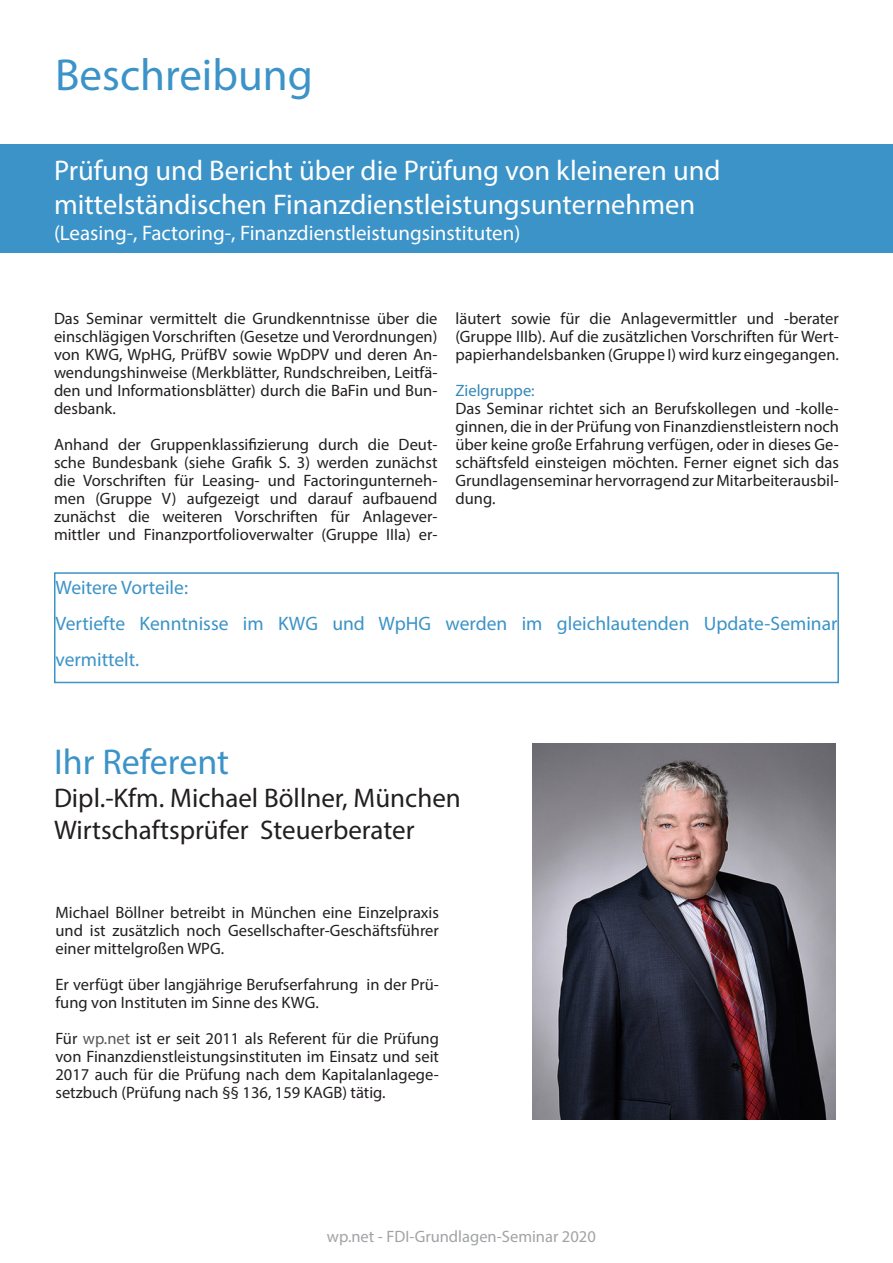
<style>
.page{position:relative;width:893px;height:1263px;background:#fff}
.page>*{position:absolute;margin:0;border:0;box-sizing:border-box;transform-origin:0 0}
.Überschrift_1b{font:45px "Myriad Pro";color:#3b93c8}
.Überschrift_1b-2{font:36px "Myriad Pro";color:#3b93c8}
.Überschrift_1c{font:28.5px/34.2px "Myriad Pro";color:#fff}
.Titel_2{font:27px "Myriad Pro";color:#231f20}
.Überschrift_1c-2{font:21px "Myriad Pro";color:#fff}
.Hervorhebung{font:19.5px/36px "Myriad Pro";color:#3b93c8}
.Fließtext{font:16.5px/18px "Myriad Pro";color:#231f20;text-align:justify}
.t1{font:16.5px "Myriad Pro";color:#a1a3a6}
.Fließtext-2{font:16.5px "Myriad Pro";color:#3487b6}
.s1{color:#57585a}
</style>
<div class="page">
<div style="left:0;top:145px;width:893px;height:108px;background:#3b93c8"></div>
<div style="left:54px;top:572px;width:785px;height:111px;border:2px solid #3b93c8"></div>
<img style="left:533px;top:744px;width:303px;height:375px">
<p class="Überschrift_1b" style="left:55px;top:47px;width:259px">Beschreibung</p>
<p class="Überschrift_1c" style="left:54px;top:153px;width:668px">Prüfung und Bericht über die Prüfung von kleineren und mittelständischen Finanzdienstleistungsunternehmen</p>
<p class="Überschrift_1c-2" style="left:54px;top:220px;width:468px">(Leasing-, Factoring-, Finanzdienstleistungsinstituten)</p>
<p class="Fließtext" style="left:54px;top:309px;width:385px">Das Seminar vermittelt die Grundkenntnisse über die einschlägigen Vorschriften (Gesetze und Verordnungen) von KWG, WpHG, PrüfBV sowie WpDPV und deren An&shy;wendungshinweise (Merkblätter, Rundschreiben, Leitfä&shy;den und Informationsblätter) durch die BaFin und Bun&shy;desbank.</p>
<p class="Fließtext" style="left:54px;top:435px;width:385px">Anhand der Gruppenklassifizierung durch die Deut&shy;sche Bundesbank (siehe Grafik S. 3) werden zunächst die Vorschriften für Leasing- und Factoringunterneh&shy;men (Gruppe V) aufgezeigt und darauf aufbauend zunächst die weiteren Vorschriften für Anlagever&shy;mittler und Finanzportfolioverwalter (Gruppe IIIa) er-</p>
<p class="Fließtext" style="left:455px;top:309px;width:385px">läutert sowie für die Anlagevermittler und -berater (Gruppe IIIb). Auf die zusätzlichen Vorschriften für Wert&shy;papierhandelsbanken (Gruppe I) wird kurz eingegangen.</p>
<p class="Fließtext-2" style="left:455px;top:380px;width:81px">Zielgruppe:</p>
<p class="Fließtext" style="left:455px;top:399px;width:385px">Das Seminar richtet sich an Berufskollegen und -kolle&shy;ginnen, die in der Prüfung von Finanzdienstleistern noch über keine große Erfahrung verfügen, oder in dieses Ge&shy;schäftsfeld einsteigen möchten. Ferner eignet sich das Grundlagenseminar hervorragend zur Mitarbeiterausbil&shy;dung.</p>
<p class="Hervorhebung" style="left:56px;top:569px;width:134px">Weitere Vorteile:</p>
<p class="Hervorhebung" style="left:56px;top:605px;width:783px">Vertiefte Kenntnisse im KWG und WpHG werden im gleichlautenden Update-Seminar vermittelt.</p>
<p class="Überschrift_1b-2" style="left:54px;top:740px;width:177px">Ihr Referent</p>
<p class="Titel_2" style="left:54px;top:781px;width:408px">Dipl.-Kfm. Michael Böllner, München</p>
<p class="Titel_2" style="left:54px;top:813px;width:362px">Wirtschaftsprüfer Steuerberater</p>
<p class="Fließtext" style="left:56px;top:903px;width:385px">Michael Böllner betreibt in München eine Einzelpraxis und ist zusätzlich noch Gesellschafter-Geschäftsführer einer mittelgroßen WPG.</p>
<p class="Fließtext" style="left:56px;top:975px;width:385px">Er verfügt über langjährige Berufserfahrung in der Prü&shy;fung von Instituten im Sinne des KWG.</p>
<p class="Fließtext" style="left:56px;top:1029px;width:385px">Für <span class="s1">wp.net</span> ist er seit 2011 als Referent für die Prüfung von Finanzdienstleistungsinstituten im Einsatz und seit 2017 auch für die Prüfung nach dem Kapitalanlagege&shy;setzbuch (Prüfung nach §§ 136, 159 KAGB) tätig.</p>
<p class="t1" style="left:327px;top:1226px;width:270px">wp.net - FDI-Grundlagen-Seminar 2020</p>
</div>
